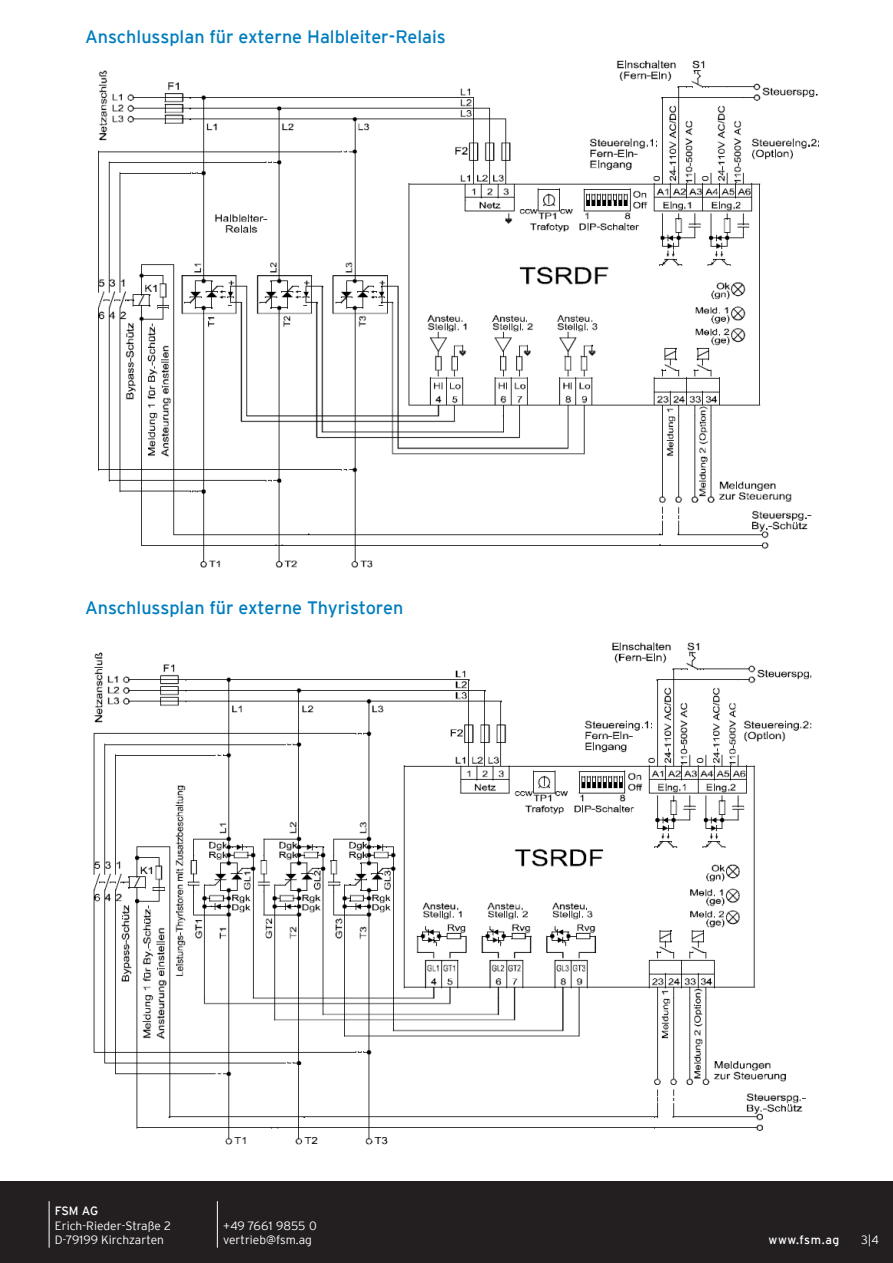
<style>
.page{position:relative;width:893px;height:1263px;background:#fff}
.page>*{position:absolute;margin:0;border:0;box-sizing:border-box;transform-origin:0 0}
.t1{font:18px "Interstate";color:#007dbe}
.t2{font:300 12px/14.4px "Interstate";color:#fff}
.t3{font:12px "Interstate";letter-spacing:.04em;color:#fff}
</style>
<div class="page">
<div style="left:0;top:1181px;width:893px;height:82px;background:#231f20"></div>
<hr style="left:217px;top:1201px;width:1px;height:46px;background:#fff">
<hr style="left:49px;top:1201px;width:1px;height:46px;background:#fff">
<img style="left:98px;top:60px;width:721px;height:508px">
<img style="left:93px;top:642px;width:719px;height:503px">
<p class="t1" style="left:85px;top:27px;width:362px">Anschlussplan für externe Halbleiter-Relais</p>
<p class="t1" style="left:85px;top:598px;width:320px">Anschlussplan für externe Thyristoren</p>
<p class="t3" style="left:55px;top:1204px;width:45px">FSM AG</p>
<p class="t2" style="left:55px;top:1218px;width:118px">Erich-Rieder-Straße 2<br>D-79199 Kirchzarten</p>
<p class="t2" style="left:223px;top:1218px;width:95px">+49 7661 9855 0 vertrieb@fsm.ag</p>
<p class="t3" style="left:768px;top:1233px;width:72px">www.fsm.ag</p>
<p class="t2" style="left:861px;top:1232px;width:19px">3|4</p>
</div>
